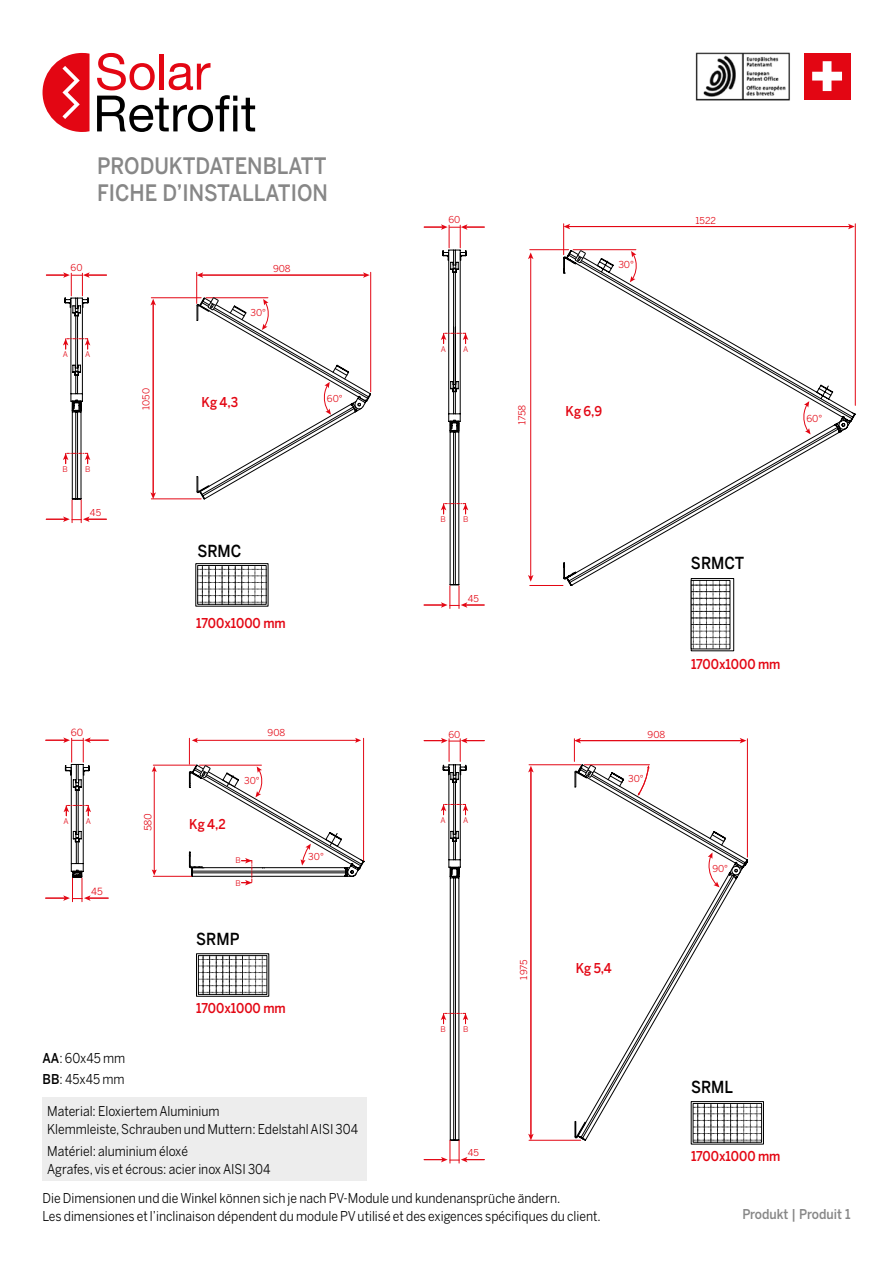
<style>
.page{position:relative;width:893px;height:1263px;background:#fff}
.page>*{position:absolute;margin:0;border:0;box-sizing:border-box;transform-origin:0 0}
.t1{font:500 22.5px/27px "Benton Sans";color:#878787;scale:.9 1}
.t2{font:500 16.5px "Benton Sans";color:#000;scale:.9 1}
.t3{font:13.5px/18px "Benton Sans";color:#000;scale:.9 1}
.t4{font:500 13.5px "Benton Sans";color:#e30613;scale:.9 1}
.t5{font:500 13.5px "Benton Sans";color:#878787;scale:.9 1}
.t6{font:9.9px "Benton Sans";color:#e30613}
.t7{font:9.75px "Benton Sans";color:#e30613}
.t8{font:9.6px "Benton Sans";color:#e30613}
.t9{font:9.45px "Benton Sans";color:#e30613}
.t10{font:7.8px "Benton Sans";color:#e30613}
.s1{font-weight:500}
</style>
<div class="page">
<svg style="left:72px;top:305px;width:124px;height:194px"></svg>
<hr style="left:151px;top:297px;width:50px;height:1px;background:#e30613">
<hr style="left:151px;top:499px;width:50px;height:1px;background:#e30613">
<hr style="left:153px;top:303px;width:1px;height:191px;background:#e30613">
<svg style="left:150px;top:492px;width:6px;height:7px"></svg>
<svg style="left:150px;top:299px;width:6px;height:6px"></svg>
<hr style="left:370px;top:272px;width:1px;height:120px;background:#e30613">
<hr style="left:196px;top:272px;width:1px;height:31px;background:#e30613">
<hr style="left:201px;top:275px;width:164px;height:1px;background:#e30613">
<svg style="left:197px;top:272px;width:6px;height:6px"></svg>
<svg style="left:363px;top:272px;width:7px;height:6px"></svg>
<svg style="left:46px;top:500px;width:60px;height:23px"></svg>
<svg style="left:46px;top:272px;width:61px;height:141px"></svg>
<svg style="left:63px;top:453px;width:27px;height:11px"></svg>
<svg style="left:196px;top:297px;width:175px;height:202px"></svg>
<svg style="left:563px;top:250px;width:292px;height:336px"></svg>
<hr style="left:530px;top:585px;width:33px;height:1px;background:#e30613">
<hr style="left:530px;top:249px;width:39px;height:1px;background:#e30613">
<hr style="left:530px;top:257px;width:1px;height:320px;background:#e30613">
<svg style="left:528px;top:575px;width:5px;height:7px"></svg>
<svg style="left:528px;top:252px;width:5px;height:7px"></svg>
<svg style="left:564px;top:273px;width:291px;height:313px"></svg>
<hr style="left:855px;top:224px;width:1px;height:181px;background:#e30613">
<hr style="left:563px;top:224px;width:1px;height:31px;background:#e30613">
<hr style="left:568px;top:226px;width:282px;height:1px;background:#e30613">
<svg style="left:563px;top:224px;width:7px;height:5px"></svg>
<svg style="left:848px;top:224px;width:7px;height:5px"></svg>
<svg style="left:802px;top:401px;width:9px;height:33px"></svg>
<hr style="left:573px;top:249px;width:63px;height:1px;background:#e30613">
<svg style="left:630px;top:251px;width:7px;height:31px"></svg>
<svg style="left:424px;top:224px;width:60px;height:384px"></svg>
<svg style="left:575px;top:250px;width:11px;height:13px"></svg>
<svg style="left:443px;top:764px;width:131px;height:377px"></svg>
<hr style="left:529px;top:764px;width:52px;height:1px;background:#e30613">
<hr style="left:529px;top:1140px;width:52px;height:1px;background:#e30613">
<hr style="left:531px;top:770px;width:1px;height:366px;background:#e30613">
<svg style="left:528px;top:1134px;width:6px;height:6px"></svg>
<svg style="left:528px;top:766px;width:6px;height:6px"></svg>
<svg style="left:424px;top:738px;width:60px;height:23px"></svg>
<svg style="left:424px;top:1140px;width:60px;height:23px"></svg>
<svg style="left:441px;top:804px;width:27px;height:11px"></svg>
<svg style="left:441px;top:1013px;width:27px;height:11px"></svg>
<hr style="left:153px;top:765px;width:42px;height:1px;background:#e20a17">
<hr style="left:153px;top:876px;width:39px;height:1px;background:#e20a17">
<hr style="left:154px;top:770px;width:1px;height:101px;background:#e30613">
<svg style="left:152px;top:766px;width:5px;height:6px"></svg>
<svg style="left:152px;top:869px;width:5px;height:6px"></svg>
<svg style="left:46px;top:737px;width:62px;height:165px"></svg>
<svg style="left:189px;top:738px;width:175px;height:147px"></svg>
<svg style="left:43px;top:53px;width:47px;height:79px"></svg>
<svg style="left:97px;top:53px;width:158px;height:79px"></svg>
<div style="left:804px;top:53px;width:46px;height:46px;background:#e30613"></div>
<svg style="left:812px;top:61px;width:30px;height:30px"></svg>
<img style="left:695px;top:52px;width:95px;height:49px">
<div style="left:43px;top:1097px;width:324px;height:83px;background:#ededed"></div>
<div style="left:196px;top:563px;width:72px;height:43px;border:1px solid #000"></div>
<div style="left:691px;top:578px;width:43px;height:73px;background:linear-gradient(to bottom,#fff,#fff)"></div>
<div style="left:691px;top:578px;width:43px;height:73px;border:1px solid #000"></div>
<svg style="left:199px;top:567px;width:65px;height:35px"></svg>
<div style="left:197px;top:565px;width:69px;height:39px;border:1px solid #000"></div>
<div style="left:196px;top:953px;width:73px;height:43px;border:1px solid #000"></div>
<svg style="left:200px;top:957px;width:65px;height:35px"></svg>
<div style="left:198px;top:955px;width:69px;height:39px;border:1px solid #000"></div>
<div style="left:691px;top:1101px;width:73px;height:43px;border:1px solid #000"></div>
<svg style="left:574px;top:738px;width:188px;height:404px"></svg>
<div style="left:693px;top:1103px;width:69px;height:39px;border:1px solid #000"></div>
<svg style="left:693px;top:582px;width:35px;height:65px"></svg>
<div style="left:691px;top:580px;width:39px;height:69px;border:1px solid #000"></div>
<h1 class="t1" style="left:97px;top:152px;width:258px">PRODUKTDATENBLATT<br>FICHE D’INSTALLATION</h1>
<p class="t9" style="left:71px;top:262px;width:13px">60</p>
<p class="t9" style="left:273px;top:263px;width:19px">908</p>
<p class="t9" style="left:251px;top:307px;width:17px">30°</p>
<p class="t10" style="left:63px;top:350px;width:7px">A</p>
<p class="t10" style="left:85px;top:350px;width:7px">A</p>
<p class="t10" style="left:63px;top:464px;width:7px">B</p>
<p class="t10" style="left:85px;top:464px;width:7px">B</p>
<p class="t9" style="left:90px;top:507px;width:13px">45</p>
<p class="t9" style="left:141px;top:410px;width:23px;rotate:-90deg">1050</p>
<p class="t4" style="left:202px;top:394px;width:42px">Kg 4,3</p>
<p class="t9" style="left:327px;top:393px;width:17px">60°</p>
<p class="t2" style="left:197px;top:541px;width:51px">SRMC</p>
<p class="t4" style="left:196px;top:615px;width:101px">1700x1000 mm</p>
<p class="t6" style="left:71px;top:727px;width:14px">60</p>
<p class="t10" style="left:63px;top:816px;width:7px">A</p>
<p class="t10" style="left:86px;top:816px;width:7px">A</p>
<p class="t6" style="left:91px;top:885px;width:13px">45</p>
<p class="t7" style="left:142px;top:831px;width:20px;rotate:-90deg">580</p>
<p class="t9" style="left:268px;top:727px;width:19px">908</p>
<p class="t9" style="left:244px;top:774px;width:17px">30°</p>
<p class="t4" style="left:189px;top:816px;width:42px">Kg 4,2</p>
<p class="t10" style="left:235px;top:856px;width:7px">B</p>
<p class="t10" style="left:235px;top:878px;width:7px">B</p>
<p class="t2" style="left:196px;top:929px;width:50px">SRMP</p>
<p class="t4" style="left:196px;top:1000px;width:101px">1700x1000 mm</p>
<p class="t9" style="left:308px;top:851px;width:17px">30°</p>
<p class="t3" style="left:43px;top:1048px;width:94px;line-height:20.4px"><span class="s1">AA</span>: 60x45 mm<br><span class="s1">BB</span>: 45x45 mm</p>
<p class="t3" style="left:47px;top:1101px;width:347px">Material: Eloxiertem Aluminium<br>Klemmleiste, Schrauben und Muttern: Edelstahl AISI 304</p>
<p class="t3" style="left:47px;top:1142px;width:250px">Matériel: aluminium éloxé<br>Agrafes, vis et écrous: acier inox AISI 304</p>
<p class="t9" style="left:448px;top:214px;width:13px">60</p>
<p class="t10" style="left:441px;top:344px;width:7px">A</p>
<p class="t10" style="left:463px;top:344px;width:7px">A</p>
<p class="t10" style="left:441px;top:514px;width:7px">B</p>
<p class="t10" style="left:463px;top:514px;width:7px">B</p>
<p class="t9" style="left:468px;top:592px;width:13px">45</p>
<p class="t8" style="left:516px;top:425px;width:22px;rotate:-90deg">1758</p>
<p class="t8" style="left:618px;top:259px;width:17px">30°</p>
<p class="t4" style="left:566px;top:403px;width:42px">Kg 6,9</p>
<p class="t9" style="left:448px;top:729px;width:13px">60</p>
<p class="t10" style="left:441px;top:815px;width:7px">A</p>
<p class="t10" style="left:463px;top:815px;width:7px">A</p>
<p class="t9" style="left:648px;top:729px;width:19px">908</p>
<p class="t9" style="left:628px;top:773px;width:17px">30°</p>
<p class="t10" style="left:440px;top:1024px;width:7px">B</p>
<p class="t10" style="left:463px;top:1024px;width:7px">B</p>
<p class="t9" style="left:518px;top:979px;width:22px;rotate:-90deg">1975</p>
<p class="t9" style="left:468px;top:1147px;width:13px">45</p>
<p class="t4" style="left:576px;top:960px;width:41px">Kg 5,4</p>
<p class="t3" style="left:43px;top:1188px;width:622px">Die Dimensionen und die Winkel können sich je nach PV-Module und kundenansprüche ändern.<br>Les dimensiones et l’inclinaison dépendent du module PV utilisé et des exigences spécifiques du client.</p>
<p class="t9" style="left:695px;top:215px;width:22px">1522</p>
<p class="t8" style="left:806px;top:412px;width:17px">60°</p>
<p class="t2" style="left:691px;top:553px;width:61px">SRMCT</p>
<p class="t4" style="left:691px;top:656px;width:101px">1700x1000 mm</p>
<p class="t9" style="left:712px;top:863px;width:17px">90°</p>
<p class="t2" style="left:691px;top:1077px;width:48px">SRML</p>
<p class="t4" style="left:691px;top:1148px;width:101px">1700x1000 mm</p>
<p class="t5" style="left:742px;top:1206px;width:122px">Produkt | Produit 1</p>
</div>
